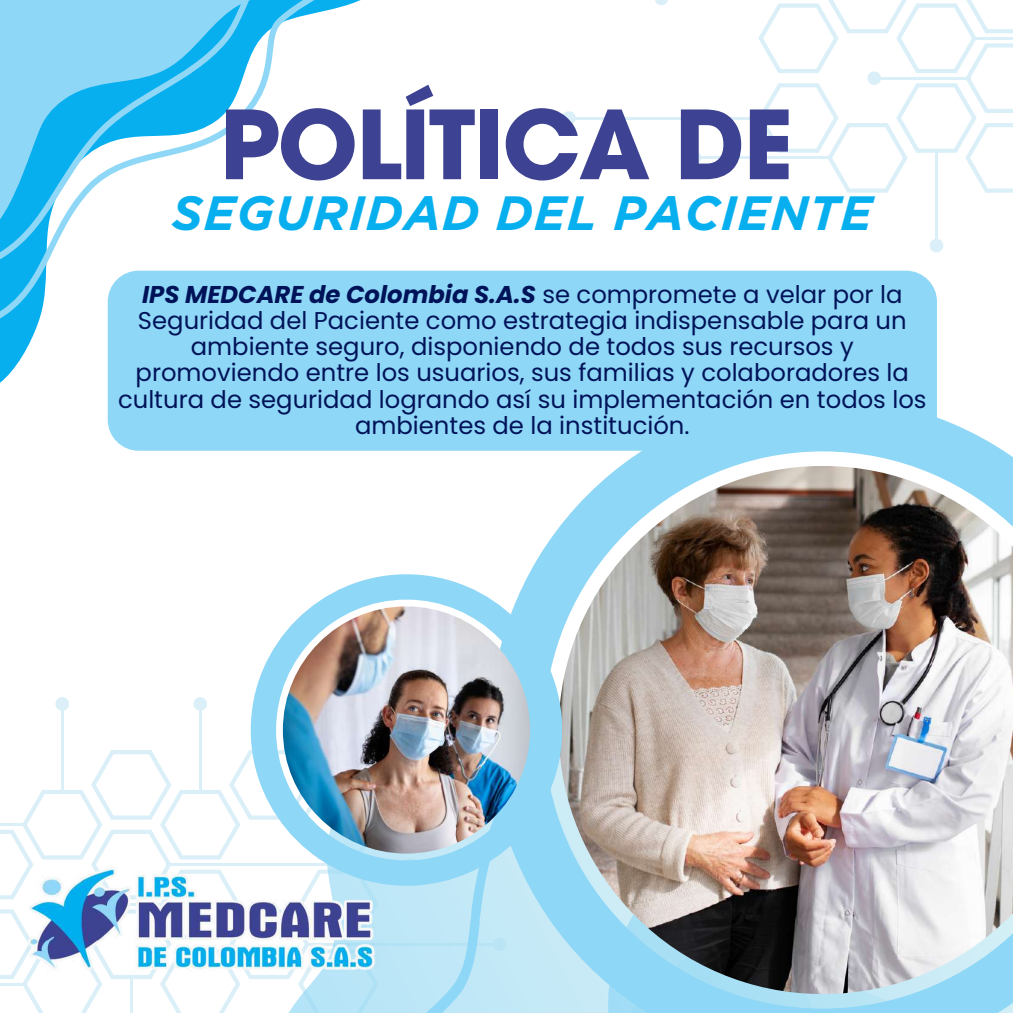
<style>
.page{position:relative;width:1013px;height:1013px;background:#fff}
.page>*{position:absolute;margin:0;border:0;box-sizing:border-box;transform-origin:0 0}
.t1{font:700 94.12px "ITC Avant Garde Pro";letter-spacing:-.02em;color:#3d4392}
.t2{font:italic 700 48.12px "Gotham";letter-spacing:.02em;color:#08afee}
.t3{font:24.25px/26.2px "Poppins";color:#001359;text-align:center}
.s1{font-weight:700;font-style:italic}
</style>
<div class="page">
<div style="left:108px;top:271px;width:829px;height:180px;background:#8fd7f6;border-radius:31px"></div>
<svg style="left:0;top:270px;width:391px;height:113px"></svg>
<svg style="left:0;top:0;width:369px;height:332px"></svg>
<svg style="left:0;top:750px;width:133px;height:262px"></svg>
<hr style="left:130px;top:979px;width:2px;height:33px;background:#49b3db">
<hr style="left:0;top:823px;width:27px;height:3px;background:#49b3db">
<hr style="left:0;top:982px;width:27px;height:3px;background:#49b3db">
<hr style="left:61px;top:703px;width:3px;height:87px;background:#49b3db">
<div style="left:55px;top:697px;width:14px;height:13px;background:#daeff7;border-radius:50%"></div>
<svg style="left:758px;top:0;width:254px;height:193px"></svg>
<hr style="left:971px;top:37px;width:41px;height:3px;background:#49b3db">
<hr style="left:874px;top:77px;width:96px;height:2px;background:#49b3db">
<div style="left:867px;top:71px;width:14px;height:14px;background:#daeff7;border-radius:50%"></div>
<hr style="left:935px;top:153px;width:2px;height:93px;background:#49b3db">
<div style="left:929px;top:239px;width:14px;height:13px;background:#daeff7;border-radius:50%"></div>
<svg style="left:655px;top:0;width:13px;height:5px"></svg>
<hr style="left:568px;top:117px;width:190px;height:2px;background:#49b3db">
<div style="left:562px;top:111px;width:14px;height:14px;background:#daeff7;border-radius:50%"></div>
<hr style="left:694px;top:156px;width:138px;height:3px;background:#49b3db">
<div style="left:687px;top:151px;width:14px;height:14px;background:#daeff7;border-radius:50%"></div>
<svg style="left:133px;top:697px;width:118px;height:315px"></svg>
<svg style="left:289px;top:885px;width:201px;height:127px;background:#bbe5f7"></svg>
<img style="left:490px;top:417px;width:522px;height:595px">
<img style="left:23px;top:861px;width:356px;height:118px">
<img style="left:251px;top:574px;width:311px;height:311px">
<h1 class="t1" style="left:220px;top:109px;width:575px">POLÍTICA DE</h1>
<h2 class="t2" style="left:172px;top:184px;width:701px">SEGURIDAD DEL PACIENTE</h2>
<p class="t3" style="left:118px;top:281px;width:810px"><span class="s1">IPS MEDCARE de Colombia S.A.S</span> se compromete a velar por la Seguridad del Paciente como estrategia indispensable para un ambiente seguro, disponiendo de todos sus recursos y promoviendo entre los usuarios, sus familias y colaboradores la cultura de seguridad logrando así su implementación en todos los ambientes de la institución.</p>
</div>
